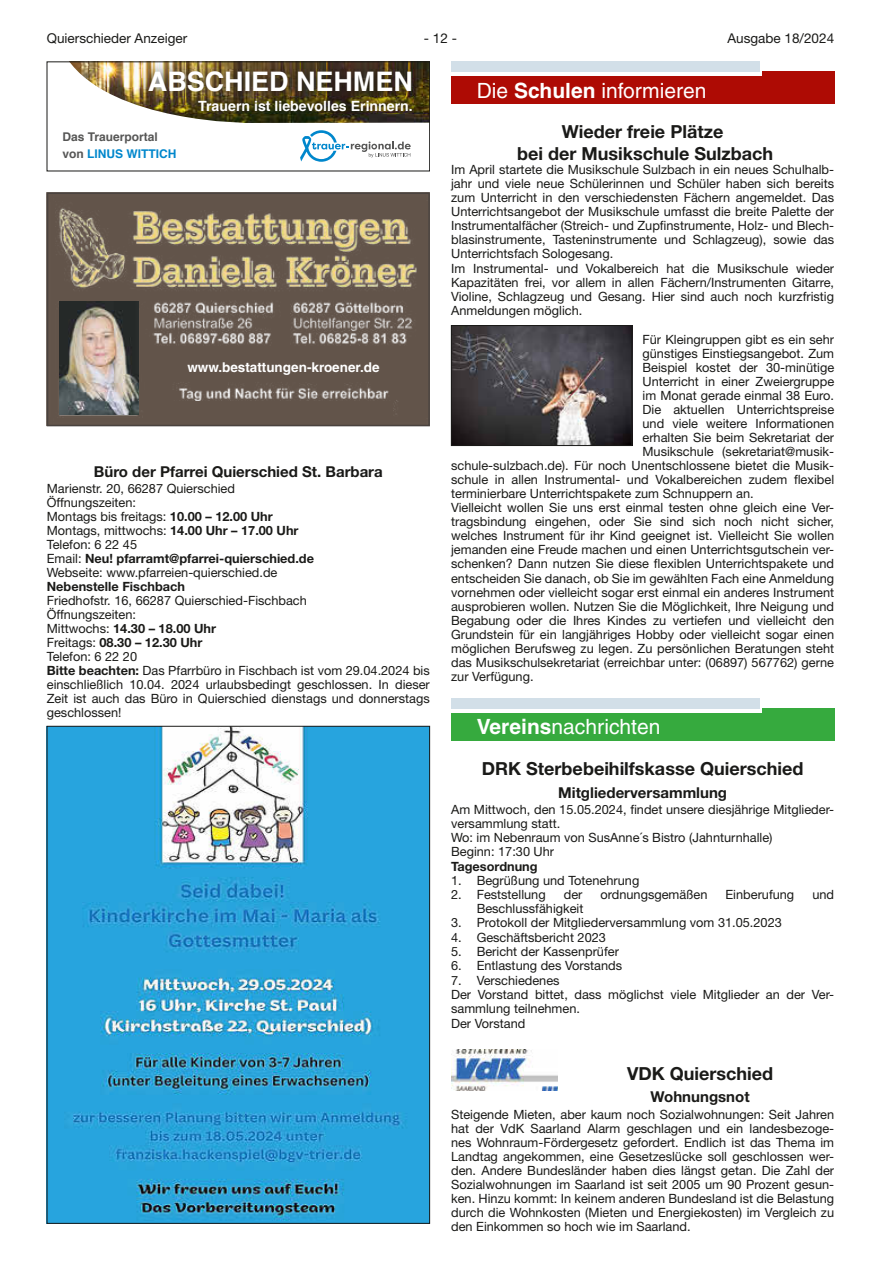
<style>
.page{position:relative;width:881px;height:1263px;background:#fff}
.page>*{position:absolute;margin:0;border:0;box-sizing:border-box;transform-origin:0 0}
.t1{font:700 26.85px "Helvetica";color:#fff}
.t2{font:21px "Helvetica LT";color:#fff}
.t3{font:700 18px/21.6px "Helvetica Neue LT";color:#1a1a18;text-align:center}
.t4{font:700 15px "Helvetica Neue LT";color:#1a1a18}
.t5{font:700 14.1px "Helvetica";color:#fff}
.t6{font:13.5px "Helvetica Neue LT";color:#1a1a18}
.t7{font:700 13.5px "Helvetica LT";color:#fff}
.t8{font:12.75px/14.1px "Helvetica Neue LT";color:#1a1a18}
.t9{font:700 12.75px "Helvetica Neue LT";color:#1a1a18}
.t10{font:700 12px/16.5px "Helvetica";color:#565655}
.s1{font-weight:700}
.s2{color:#0087cc}
</style>
<div class="page">
<div style="left:451px;top:71px;width:382px;height:33px;background:#ae0b04"></div>
<div style="left:451px;top:65px;width:310px;height:11px;background:#fff"></div>
<div style="left:451px;top:62px;width:308px;height:10px;background:#d2dfe8"></div>
<img style="left:453px;top:327px;width:176px;height:117px">
<div style="left:451px;top:325px;width:180px;height:121px;border:1px solid #1a1a18"></div>
<div style="left:451px;top:708px;width:382px;height:32px;background:#36aa3e"></div>
<div style="left:451px;top:701px;width:310px;height:12px;background:#fff"></div>
<div style="left:451px;top:698px;width:308px;height:11px;background:#d2dfe8"></div>
<img style="left:451px;top:1049px;width:106px;height:41px">
<img style="left:49px;top:728px;width:378px;height:493px">
<img style="left:50px;top:195px;width:376px;height:228px">
<img style="left:59px;top:302px;width:79px;height:113px">
<div style="left:47px;top:192px;width:382px;height:234px;border:2px solid #49423e"></div>
<div style="left:171px;top:401px;width:221px;height:23px;background:#62544a"></div>
<svg style="left:71px;top:64px;width:356px;height:98px"></svg>
<div style="left:137px;top:62px;width:286px;height:42px;background:#1a1a18;opacity:.95"></div>
<div style="left:191px;top:93px;width:228px;height:25px;background:#1a1a18;opacity:.95"></div>
<div style="left:47px;top:62px;width:382px;height:109px;border:1px solid #1a1a18"></div>
<p class="t6" style="left:47px;top:30px;width:142px">Quierschieder Anzeiger</p>
<p class="t6" style="left:424px;top:30px;width:35px">- 12 -</p>
<p class="t6" style="left:727px;top:30px;width:108px">Ausgabe 18/2024</p>
<h2 class="t2" style="left:476px;top:78px;width:231px">Die <span class="s1">Schulen</span> informieren</h2>
<h3 class="t3" style="left:517px;top:121px;width:257px">Wieder freie Plätze<br>bei der Musikschule Sulzbach</h3>
<p class="t8" style="left:451px;top:163px;width:384px">Im April startete die Musikschule Sulzbach in ein neues Schulhalb&shy;jahr und viele neue Schülerinnen und Schüler haben sich bereits zum Unterricht in den verschiedensten Fächern angemeldet. Das Unterrichtsangebot der Musikschule umfasst die breite Palette der Instrumentalfächer (Streich- und Zupfinstrumente, Holz- und Blech&shy;blasinstrumente, Tasteninstrumente und Schlagzeug), sowie das Unterrichtsfach Sologesang.<br>Im Instrumental- und Vokalbereich hat die Musikschule wieder Kapazitäten frei, vor allem in allen Fächern/Instrumenten Gitarre, Violine, Schlagzeug und Gesang. Hier sind auch noch kurzfristig Anmeldungen möglich.</p>
<p class="t8" style="left:642px;top:332px;width:193px">Für Kleingruppen gibt es ein sehr</p>
<p class="t8" style="left:642px;top:346px;width:193px">günstiges Einstiegsangebot. Zum</p>
<p class="t8" style="left:642px;top:360px;width:193px">Beispiel kostet der 30-minütige</p>
<p class="t8" style="left:642px;top:374px;width:193px">Unterricht in einer Zweiergruppe</p>
<p class="t8" style="left:642px;top:388px;width:191px">im Monat gerade einmal 38 Euro.</p>
<p class="t8" style="left:642px;top:402px;width:193px">Die aktuellen Unterrichtspreise</p>
<p class="t8" style="left:642px;top:416px;width:193px">und viele weitere Informationen</p>
<p class="t8" style="left:642px;top:430px;width:193px">erhalten Sie beim Sekretariat der</p>
<p class="t8" style="left:642px;top:444px;width:193px">Musikschule (sekretariat@musik-</p>
<p class="t8" style="left:451px;top:458px;width:384px">schule-sulzbach.de). Für noch Unentschlossene bietet die Musik-</p>
<p class="t8" style="left:451px;top:472px;width:384px">schule in allen Instrumental- und Vokalbereichen zudem flexibel</p>
<p class="t8" style="left:451px;top:486px;width:302px">terminierbare Unterrichtspakete zum Schnuppern an.</p>
<p class="t8" style="left:451px;top:501px;width:384px">Vielleicht wollen Sie uns erst einmal testen ohne gleich eine Ver-</p>
<p class="t8" style="left:451px;top:515px;width:384px">tragsbindung eingehen, oder Sie sind sich noch nicht sicher,</p>
<p class="t8" style="left:451px;top:529px;width:384px">welches Instrument für ihr Kind geeignet ist. Vielleicht Sie wollen</p>
<p class="t8" style="left:451px;top:543px;width:384px">jemanden eine Freude machen und einen Unterrichtsgutschein ver-</p>
<p class="t8" style="left:451px;top:557px;width:384px">schenken? Dann nutzen Sie diese flexiblen Unterrichtspakete und</p>
<p class="t8" style="left:451px;top:571px;width:384px">entscheiden Sie danach, ob Sie im gewählten Fach eine Anmeldung</p>
<p class="t8" style="left:451px;top:585px;width:384px">vornehmen oder vielleicht sogar erst einmal ein anderes Instrument</p>
<p class="t8" style="left:451px;top:599px;width:384px">ausprobieren wollen. Nutzen Sie die Möglichkeit, Ihre Neigung und</p>
<p class="t8" style="left:451px;top:613px;width:384px">Begabung oder die Ihres Kindes zu vertiefen und vielleicht den</p>
<p class="t8" style="left:451px;top:627px;width:384px">Grundstein für ein langjähriges Hobby oder vielleicht sogar einen</p>
<p class="t8" style="left:451px;top:641px;width:384px">möglichen Berufsweg zu legen. Zu persönlichen Beratungen steht</p>
<p class="t8" style="left:451px;top:655px;width:384px">das Musikschulsekretariat (erreichbar unter: (06897) 567762) gerne</p>
<p class="t8" style="left:451px;top:669px;width:82px">zur Verfügung.</p>
<h2 class="t2" style="left:476px;top:715px;width:185px"><span class="s1">Vereins</span>nachrichten</h2>
<h3 class="t3" style="left:481px;top:757px;width:323px">DRK Sterbebeihilfskasse Quierschied</h3>
<p class="t4" style="left:558px;top:783px;width:170px">Mitgliederversammlung</p>
<p class="t8" style="left:451px;top:802px;width:384px">Am Mittwoch, den 15.05.2024, findet unsere diesjährige Mitglieder&shy;versammlung statt.<br>Wo: im Nebenraum von SusAnne´s Bistro (Jahnturnhalle)<br>Beginn: 17:30 Uhr</p>
<p class="t9" style="left:451px;top:858px;width:88px">Tagesordnung</p>
<p class="t8" style="left:451px;top:873px;width:190px">1. Begrüßung und Totenehrung</p>
<p class="t8" style="left:451px;top:887px;width:96px">2. Feststellung</p>
<p class="t8" style="left:563px;top:887px;width:20px">der</p>
<p class="t8" style="left:600px;top:887px;width:108px">ordnungsgemäßen</p>
<p class="t8" style="left:725px;top:887px;width:70px">Einberufung</p>
<p class="t8" style="left:812px;top:887px;width:23px">und</p>
<p class="t8" style="left:476px;top:901px;width:108px">Beschlussfähigkeit</p>
<p class="t8" style="left:451px;top:916px;width:332px">3. Protokoll der Mitgliederversammlung vom 31.05.2023</p>
<p class="t8" style="left:451px;top:930px;width:156px">4. Geschäftsbericht 2023</p>
<p class="t8" style="left:451px;top:944px;width:169px">5. Bericht der Kassenprüfer</p>
<p class="t8" style="left:451px;top:958px;width:172px">6. Entlastung des Vorstands</p>
<p class="t8" style="left:451px;top:973px;width:384px">7. Verschiedenes<br>Der Vorstand bittet, dass möglichst viele Mitglieder an der Ver&shy;sammlung teilnehmen.</p>
<p class="t8" style="left:451px;top:1016px;width:76px">Der Vorstand</p>
<h3 class="t3" style="left:626px;top:1062px;width:147px">VDK Quierschied</h3>
<p class="t4" style="left:650px;top:1088px;width:100px">Wohnungsnot</p>
<p class="t8" style="left:451px;top:1107px;width:384px;text-align:justify">Steigende Mieten, aber kaum noch Sozialwohnungen: Seit Jahren hat der VdK Saarland Alarm geschlagen und ein landesbezoge&shy;nes Wohnraum-Fördergesetz gefordert. Endlich ist das Thema im Landtag angekommen, eine Gesetzeslücke soll geschlossen wer&shy;den. Andere Bundesländer haben dies längst getan. Die Zahl der Sozialwohnungen im Saarland ist seit 2005 um 90 Prozent gesun&shy;ken. Hinzu kommt: In keinem anderen Bundesland ist die Belastung durch die Wohnkosten (Mieten und Energiekosten) im Vergleich zu den Einkommen so hoch wie im Saarland.</p>
<h1 class="t1" style="left:148px;top:60px;width:266px">ABSCHIED NEHMEN</h1>
<p class="t5" style="left:198px;top:94px;width:216px">Trauern ist liebevolles Erinnern.</p>
<p class="t10" style="left:62px;top:129px;width:116px">Das Trauerportal von <span class="s2">LINUS WITTICH</span></p>
<p class="t7" style="left:187px;top:359px;width:194px">www.bestattungen-kroener.de</p>
<p class="t4" style="left:94px;top:462px;width:290px">Büro der Pfarrei Quierschied St. Barbara</p>
<p class="t8" style="left:47px;top:481px;width:269px">Marienstr. 20, 66287 Quierschied Öffnungszeiten:<br>Montags bis freitags: <span class="s1">10.00 – 12.00 Uhr </span>Montags, mittwochs: <span class="s1">14.00 Uhr – 17.00 Uhr </span>Telefon: 6 22 45<br>Email: <span class="s1">Neu! pfarramt@pfarrei-quierschied.de </span>Webseite: www. pfarreien-quierschied. de</p>
<p class="t9" style="left:47px;top:578px;width:140px">Nebenstelle Fischbach</p>
<p class="t8" style="left:47px;top:593px;width:384px">Friedhofstr. 16, 66287 Quierschied-Fischbach<br>Öffnungszeiten:<br>Mittwochs: <span class="s1">14.30 – 18.00 Uhr<br></span>Freitags: <span class="s1">08.30 – 12.30 Uhr<br></span>Telefon: 6 22 20<br><span class="s1">Bitte beachten:</span> Das Pfarrbüro in Fischbach ist vom 29. 04. 2024 bis einschließlich 10.04. 2024 urlaubsbedingt geschlossen. In dieser Zeit ist auch das Büro in Quierschied dienstags und donnerstags geschlossen!</p>
</div>
